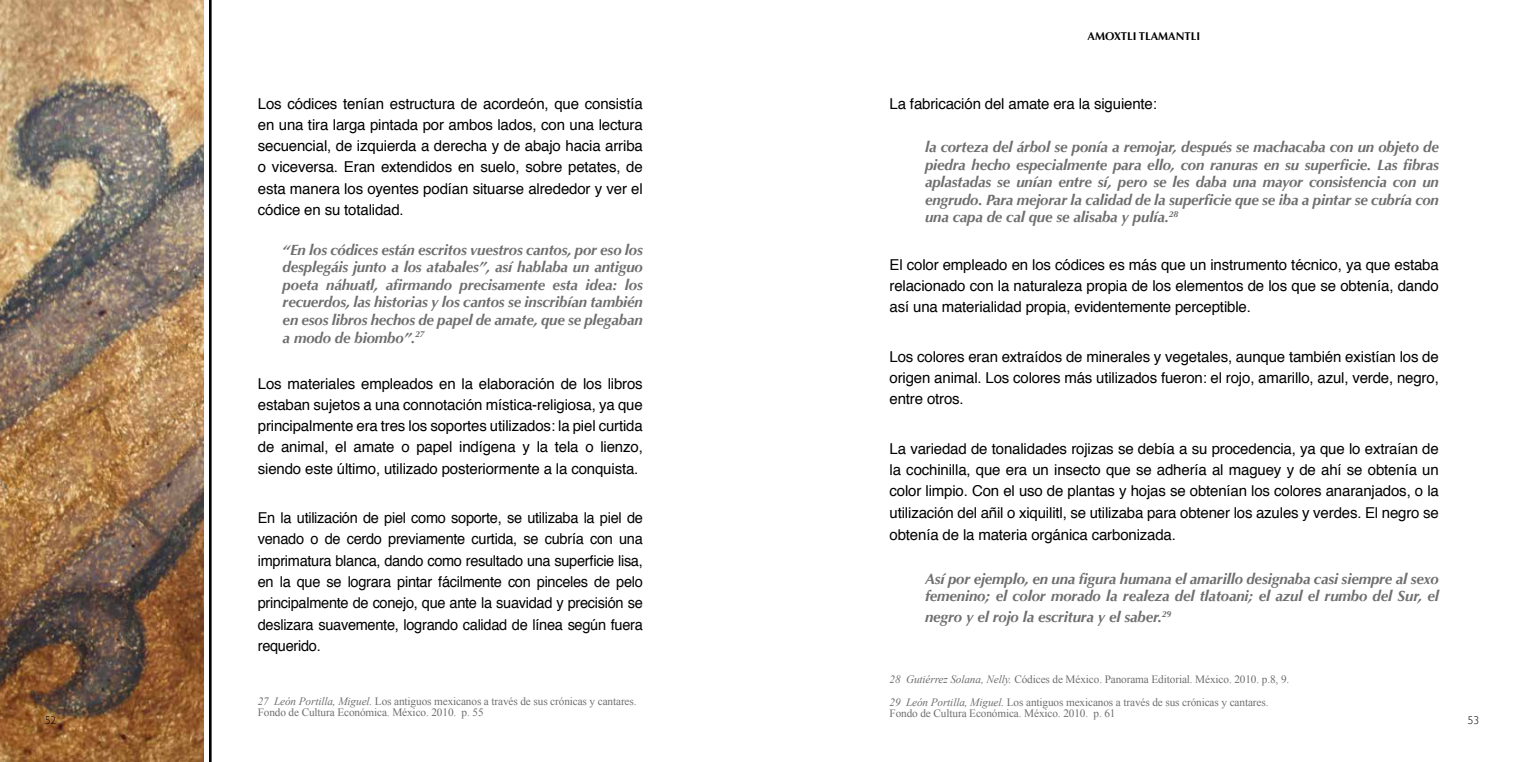
<style>
.page{position:relative;width:1524px;height:762px;background:#fff}
.page>*{position:absolute;margin:0;border:0;box-sizing:border-box;transform-origin:0 0}
.t1{font:15px/21.2px "Helvetica";letter-spacing:-.01em;color:#000;text-align:justify}
.t2{font:italic 700 15px/17.5px "Optima";letter-spacing:-.01em;color:#706f6f;text-align:justify}
.t3{font:11.25px/11.2px "Times New Roman";letter-spacing:-.01em;color:#706f6f}
.t4{font:700 11.25px "Optima";color:#000}
.t5{font:300 11.25px "Gill Sans";color:#000}
.s1{font-style:italic}
</style>
<div class="page">
<img style="left:0;top:0;width:203px;height:762px">
<svg style="left:209px;top:0;width:3px;height:762px;background:#212121"></svg>
<p class="t1" style="left:258px;top:93px;width:386px">Los códices tenían estructura de acordeón, que consistía en una tira larga pintada por ambos lados, con una lectura secuencial, de izquierda a derecha y de abajo hacia arriba o viceversa. Eran extendidos en suelo, sobre petates, de esta manera los oyentes podían situarse alrededor y ver el códice en su totalidad.</p>
<p class="t2" style="left:283px;top:241px;width:362px">“En los códices están escritos vuestros cantos, por eso los desplegáis junto a los atabales”, así hablaba un antiguo poeta náhuatl, afirmando precisamente esta idea: los recuerdos, las historias y los cantos se inscribían también en esos libros hechos de papel de amate, que se plegaban a modo de biombo”.<sup>27</sup></p>
<p class="t1" style="left:258px;top:373px;width:386px">Los materiales empleados en la elaboración de los libros estaban sujetos a una connotación mística-religiosa, ya que principalmente era tres los soportes utilizados: la piel curtida de animal, el amate o papel indígena y la tela o lienzo, siendo este último, utilizado posteriormente a la conquista.</p>
<p class="t1" style="left:258px;top:508px;width:386px">En la utilización de piel como soporte, se utilizaba la piel de venado o de cerdo previamente curtida, se cubría con una imprimatura blanca, dando como resultado una superficie lisa, en la que se lograra pintar fácilmente con pinceles de pelo principalmente de conejo, que ante la suavidad y precisión se deslizara suavemente, logrando calidad de línea según fuera requerido.</p>
<p class="t4" style="left:1087px;top:29px;width:114px">AMOXTLI TLAMANTLI</p>
<p class="t1" style="left:889px;top:93px;width:269px">La fabricación del amate era la siguiente:</p>
<p class="t2" style="left:925px;top:138px;width:515px">la corteza del árbol se ponía a remojar, después se machacaba con un objeto de piedra hecho especialmente para ello, con ranuras en su superficie. Las fibras aplastadas se unían entre sí, pero se les daba una mayor consistencia con un engrudo. Para mejorar la calidad de la superficie que se iba a pintar se cubría con una capa de cal que se alisaba y pulía.<sup>28</sup></p>
<p class="t1" style="left:889px;top:254px;width:551px">El color empleado en los códices es más que un instrumento técnico, ya que estaba relacionado con la naturaleza propia de los elementos de los que se obtenía, dando así una materialidad propia, evidentemente perceptible.</p>
<p class="t1" style="left:889px;top:346px;width:551px">Los colores eran extraídos de minerales y vegetales, aunque también existían los de origen animal. Los colores más utilizados fueron: el rojo, amarillo, azul, verde, negro, entre otros.</p>
<p class="t1" style="left:889px;top:438px;width:551px;line-height:21.6px">La variedad de tonalidades rojizas se debía a su procedencia, ya que lo extraían de la cochinilla, que era un insecto que se adhería al maguey y de ahí se obtenía un color limpio. Con el uso de plantas y hojas se obtenían los colores anaranjados, o la utilización del añil o xiquilitl, se utilizaba para obtener los azules y verdes. El negro se obtenía de la materia orgánica carbonizada.</p>
<p class="t2" style="left:925px;top:570px;width:515px">Así por ejemplo, en una figura humana el amarillo designaba casi siempre al sexo femenino; el color morado la realeza del tlatoani; el azul el rumbo del Sur, el</p>
<p class="t2" style="left:925px;top:609px;width:248px">negro y el rojo la escritura y el saber.<sup>29</sup></p>
<p class="t3" style="left:889px;top:668px;width:401px;line-height:22.5px"><span class="s1">28 Gutiérrez Solana, Nelly.</span> Códices de México. Panorama Editorial. México. 2010. p.8, 9.<br><span class="s1">29 León Portilla, Miguel.</span> Los antiguos mexicanos a través de sus crónicas y cantares.</p>
<p class="t3" style="left:889px;top:707px;width:227px">Fondo de Cultura Económica. México. 2010. p. 61</p>
<p class="t3" style="left:258px;top:695px;width:380px"><span class="s1">27 León Portilla, Miguel.</span> Los antiguos mexicanos a través de sus crónicas y cantares.<br>Fondo de Cultura Económica. México. 2010. p. 55</p>
<p class="t5" style="left:45px;top:711px;width:13px">52</p>
<p class="t5" style="left:1467px;top:711px;width:13px">53</p>
</div>
